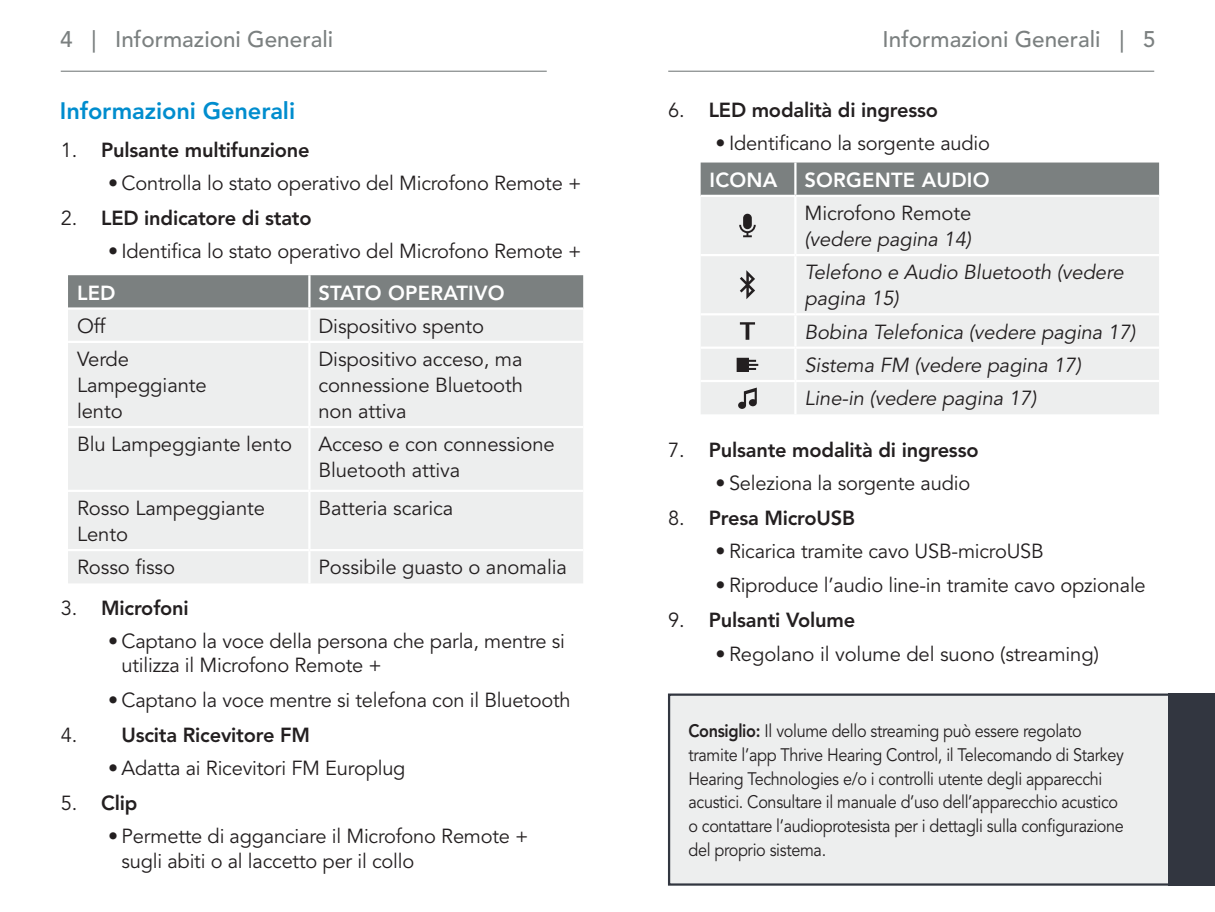
<style>
.page{position:relative;width:1215px;height:912px;background:#fff}
.page>*{position:absolute;margin:0;border:0;box-sizing:border-box;transform-origin:0 0}
._3a__Blue_Subs{font:23.62px "Avenir LT SLI Std Heavy";letter-spacing:-.005em;color:#008dce}
.t1{font:22.5px "Avenir LT SLI Std Medium";color:#7b8080}
._4a__bullets{font:20.25px/25.9px "Avenir LT Std";letter-spacing:-.01em;color:#231f20}
.t2{font:20.25px "Avenir LT SLI Std Heavy";letter-spacing:-.01em;color:#231f20}
._4a__bullets-2{font:italic 20.25px/25.9px "Avenir LT SLI Std Book";letter-spacing:-.005em;color:#231f20}
._1__body{font:20.25px/25.9px "Avenir LT Std";letter-spacing:-.005em;color:#231f20}
._1__body-2{font:20.25px "Avenir LT SLI Std Heavy";letter-spacing:.01em;color:#fff}
.dispenser_instructio{font:18px/23.6px "Avenir LT Std";letter-spacing:-.02em;color:#231f20;scale:.9 1}
.s1{font-family:"Avenir LT Std"}
.s2{font-family:"Avenir LT Std";font-style:normal}
.s3{font-family:"Avenir LT SLI Std Heavy"}
</style>
<div class="page">
<hr style="left:61px;top:71px;width:486px;height:1px;background:#7b8080">
<hr style="left:668px;top:71px;width:486px;height:1px;background:#7b8080">
<div style="left:668px;top:693px;width:500px;height:192px;background:#edeeee"></div>
<div style="left:1168px;top:693px;width:47px;height:192px;background:#323640"></div>
<div style="left:68px;top:275px;width:515px;height:32px;background:#7b8080"></div>
<div style="left:68px;top:310px;width:515px;height:273px;background:#edeeee"></div>
<hr style="left:308px;top:275px;width:3px;height:32px;background:#fff">
<hr style="left:308px;top:309px;width:3px;height:31px;background:#fff">
<hr style="left:68px;top:340px;width:241px;height:3px;background:#fff">
<hr style="left:309px;top:340px;width:274px;height:3px;background:#fff">
<hr style="left:308px;top:343px;width:3px;height:83px;background:#fff">
<hr style="left:68px;top:426px;width:241px;height:2px;background:#fff">
<hr style="left:309px;top:426px;width:274px;height:2px;background:#fff">
<hr style="left:308px;top:428px;width:3px;height:61px;background:#fff">
<hr style="left:68px;top:489px;width:241px;height:3px;background:#fff">
<hr style="left:309px;top:489px;width:274px;height:3px;background:#fff">
<hr style="left:308px;top:492px;width:3px;height:57px;background:#fff">
<hr style="left:68px;top:549px;width:241px;height:2px;background:#fff">
<hr style="left:309px;top:549px;width:274px;height:2px;background:#fff">
<hr style="left:308px;top:551px;width:3px;height:32px;background:#fff">
<div style="left:701px;top:162px;width:458px;height:33px;background:#7b8080"></div>
<div style="left:701px;top:197px;width:458px;height:217px;background:#edeeee"></div>
<hr style="left:794px;top:162px;width:3px;height:33px;background:#fff">
<hr style="left:794px;top:197px;width:3px;height:57px;background:#fff">
<hr style="left:701px;top:254px;width:94px;height:2px;background:#fff">
<hr style="left:795px;top:254px;width:364px;height:2px;background:#fff">
<hr style="left:794px;top:256px;width:3px;height:57px;background:#fff">
<hr style="left:701px;top:313px;width:94px;height:2px;background:#fff">
<hr style="left:795px;top:313px;width:364px;height:2px;background:#fff">
<hr style="left:794px;top:315px;width:3px;height:31px;background:#fff">
<hr style="left:701px;top:346px;width:94px;height:3px;background:#fff">
<hr style="left:795px;top:346px;width:364px;height:3px;background:#fff">
<hr style="left:794px;top:349px;width:3px;height:31px;background:#fff">
<hr style="left:701px;top:380px;width:94px;height:2px;background:#fff">
<hr style="left:795px;top:380px;width:364px;height:2px;background:#fff">
<hr style="left:794px;top:382px;width:3px;height:32px;background:#fff">
<svg style="left:739px;top:214px;width:17px;height:23px"></svg>
<svg style="left:740px;top:270px;width:15px;height:29px"></svg>
<svg style="left:740px;top:322px;width:15px;height:17px"></svg>
<svg style="left:737px;top:357px;width:21px;height:15px"></svg>
<svg style="left:738px;top:387px;width:19px;height:22px"></svg>
<p class="t1" style="left:60px;top:27px;width:275px">4 | Informazioni Generali</p>
<p class="t1" style="left:883px;top:27px;width:275px">Informazioni Generali | 5</p>
<p class="_3a__Blue_Subs" style="left:60px;top:97px;width:237px">Informazioni Generali</p>
<p class="t2" style="left:61px;top:138px;width:251px"><span class="s1">1.</span> Pulsante multifunzione</p>
<p class="_4a__bullets" style="left:108px;top:171px;width:475px">• Controlla lo stato operativo del Microfono Remote +</p>
<p class="t2" style="left:61px;top:206px;width:253px"><span class="s1">2.</span> LED indicatore di stato</p>
<p class="_4a__bullets" style="left:108px;top:238px;width:475px">• Identifica lo stato operativo del Microfono Remote +</p>
<p class="_1__body-2" style="left:77px;top:280px;width:40px">LED</p>
<p class="_1__body-2" style="left:318px;top:280px;width:188px">STATO OPERATIVO</p>
<p class="_1__body" style="left:77px;top:313px;width:30px">Off</p>
<p class="_4a__bullets" style="left:318px;top:313px;width:167px">Dispositivo spento</p>
<p class="_4a__bullets" style="left:77px;top:347px;width:131px">Verde<br>Lampeggiante lento</p>
<p class="_4a__bullets" style="left:318px;top:347px;width:206px;text-align:justify">Dispositivo acceso, ma connessione Bluetooth non attiva</p>
<p class="_1__body" style="left:77px;top:432px;width:216px">Blu Lampeggiante lento</p>
<p class="_4a__bullets" style="left:318px;top:432px;width:238px">Acceso e con connessione<br>Bluetooth attiva</p>
<p class="_1__body" style="left:77px;top:495px;width:190px">Rosso Lampeggiante<br>Lento</p>
<p class="_4a__bullets" style="left:318px;top:495px;width:136px">Batteria scarica</p>
<p class="_1__body" style="left:77px;top:555px;width:100px">Rosso fisso</p>
<p class="_4a__bullets" style="left:318px;top:555px;width:250px">Possibile guasto o anomalia</p>
<p class="t2" style="left:61px;top:595px;width:130px"><span class="s1">3.</span> Microfoni</p>
<p class="_4a__bullets" style="left:122px;top:628px;width:445px;line-height:24.8px;text-indent:-14px">• Captano la voce della persona che parla, mentre si utilizza il Microfono Remote +</p>
<p class="_4a__bullets" style="left:108px;top:687px;width:464px">• Captano la voce mentre si telefona con il Bluetooth</p>
<p class="t2" style="left:61px;top:723px;width:251px"><span class="s1">4.</span> Uscita Ricevitore FM</p>
<p class="_4a__bullets" style="left:108px;top:755px;width:299px">• Adatta ai Ricevitori FM Europlug</p>
<p class="t2" style="left:61px;top:790px;width:78px"><span class="s1">5.</span> Clip</p>
<p class="_4a__bullets" style="left:122px;top:823px;width:409px;line-height:24.8px;text-indent:-14px">• Permette di agganciare il Microfono Remote + sugli abiti o al laccetto per il collo</p>
<p class="t2" style="left:668px;top:98px;width:271px"><span class="s1">6.</span> LED modalità di ingresso</p>
<p class="_4a__bullets" style="left:716px;top:130px;width:276px">• Identificano la sorgente audio</p>
<p class="_1__body-2" style="left:710px;top:168px;width:69px">ICONA</p>
<p class="_1__body-2" style="left:804px;top:168px;width:187px">SORGENTE AUDIO</p>
<p class="_4a__bullets-2" style="left:804px;top:201px;width:168px"><span class="s2">Microfono Remote </span>(vedere pagina 14)</p>
<p class="_4a__bullets-2" style="left:804px;top:260px;width:321px">Telefono e Audio Bluetooth (vedere pagina 15)</p>
<p class="_4a__bullets-2" style="left:804px;top:319px;width:333px">Bobina Telefonica (vedere pagina 17)</p>
<p class="_4a__bullets-2" style="left:804px;top:352px;width:278px">Sistema FM (vedere pagina 17)</p>
<p class="_4a__bullets-2" style="left:804px;top:386px;width:233px">Line-in (vedere pagina 17)</p>
<p class="t2" style="left:668px;top:438px;width:312px"><span class="s1">7.</span> Pulsante modalità di ingresso</p>
<p class="_4a__bullets" style="left:716px;top:470px;width:256px">• Seleziona la sorgente audio</p>
<p class="t2" style="left:668px;top:505px;width:188px"><span class="s1">8.</span> Presa MicroUSB</p>
<p class="_4a__bullets" style="left:716px;top:538px;width:330px">• Ricarica tramite cavo USB-microUSB</p>
<p class="_4a__bullets" style="left:716px;top:573px;width:432px">• Riproduce l’audio line-in tramite cavo opzionale</p>
<p class="t2" style="left:668px;top:608px;width:188px"><span class="s1">9.</span> Pulsanti Volume</p>
<p class="_4a__bullets" style="left:716px;top:641px;width:385px">• Regolano il volume del suono (streaming)</p>
<p class="dispenser_instructio" style="left:688px;top:719px;width:485px"><span class="s3">Consiglio:</span> Il volume dello streaming può essere regolato tramite l’app Thrive Hearing Control, il Telecomando di Starkey Hearing Technologies e/o i controlli utente degli apparecchi acustici. Consultare il manuale d’uso dell’apparecchio acustico o contattare l’audioprotesista per i dettagli sulla configurazione del proprio sistema.</p>
</div>
